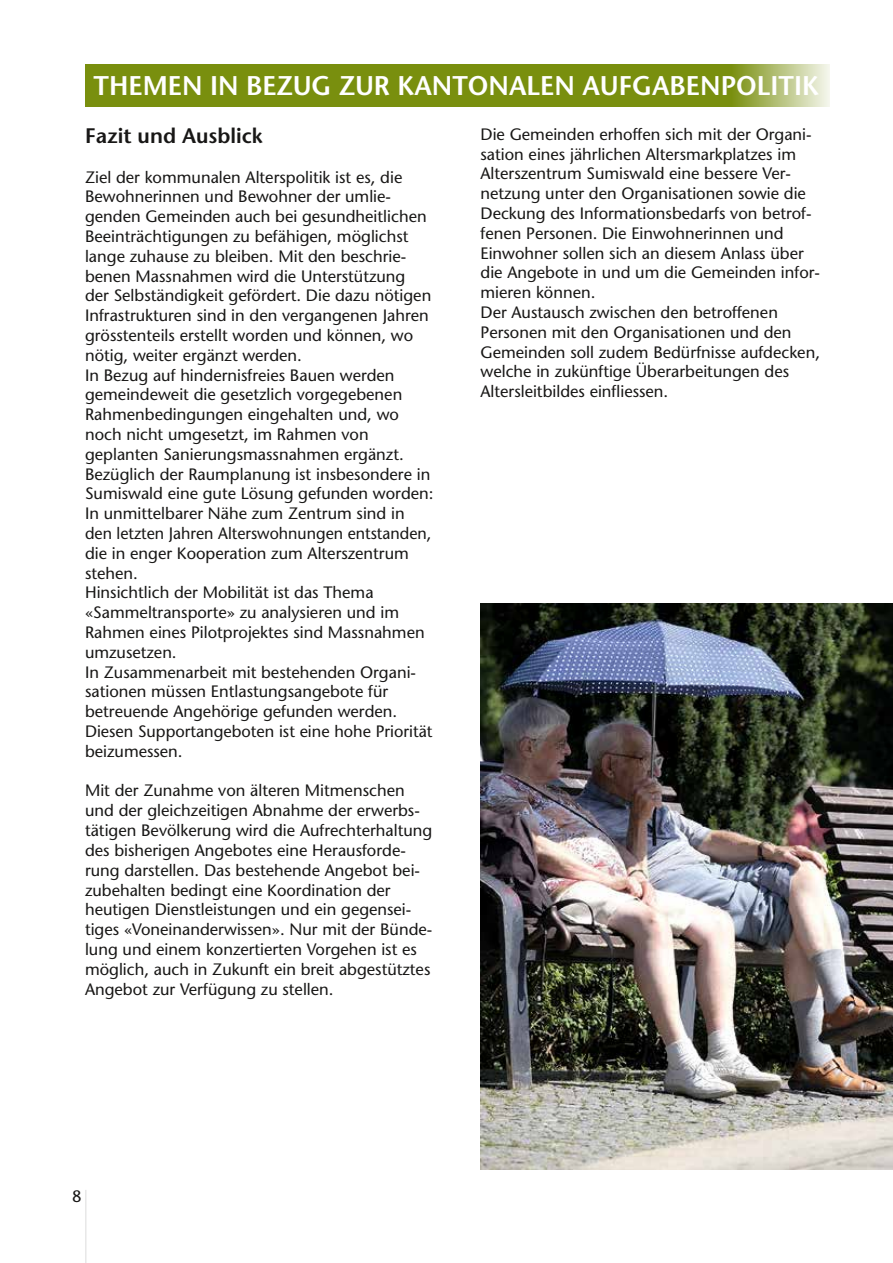
<style>
.page{position:relative;width:893px;height:1263px;background:#fff}
.page>*{position:absolute;margin:0;border:0;box-sizing:border-box;transform-origin:0 0}
.t1{font:600 27px "Stone Sans Std";color:#fff}
.t2{font:600 21px "Stone Sans Std";color:#181716}
.t3{font:500 16.5px/19.8px "Stone Sans Std";color:#181716}
</style>
<div class="page">
<hr style="left:85px;top:1190px;width:2px;height:73px;background:#868786">
<div style="left:85px;top:64px;width:744px;height:42px;background:#798f0e"></div>
<img style="left:480px;top:604px;width:413px;height:565px">
<h1 class="t1" style="left:94px;top:69px;width:727px">THEMEN IN BEZUG ZUR KANTONALEN AUFGABENPOLITIK</h1>
<p class="t2" style="left:85px;top:123px;width:179px">FAZIT UND AUSBLICK</p>
<p class="t3" style="left:85px;top:167px;width:350px">Ziel der kommunalen Alterspolitik ist es, die Bewohnerinnen und Bewohner der umlie&shy;genden Gemeinden auch bei gesundheitlichen Beeinträchtigungen zu befähigen, möglichst lange zuhause zu bleiben. Mit den beschrie&shy;benen Massnahmen wird die Unterstützung<br>der Selbständigkeit gefördert. Die dazu nötigen Infrastrukturen sind in den vergangenen Jahren grösstenteils erstellt worden und können, wo nötig, weiter ergänzt werden.<br>In Bezug auf hindernisfreies Bauen werden gemeindeweit die gesetzlich vorgegebenen Rahmenbedingungen eingehalten und, wo noch nicht umgesetzt, im Rahmen von geplanten Sanierungsmassnahmen ergänzt.<br>Bezüglich der Raumplanung ist insbesondere in Sumiswald eine gute Lösung gefunden worden:<br>In unmittelbarer Nähe zum Zentrum sind in den letzten Jahren Alterswohnungen entstanden, die in enger Kooperation zum Alterszentrum stehen.<br>Hinsichtlich der Mobilität ist das Thema «Sammeltransporte» zu analysieren und im Rahmen eines Pilotprojektes sind Massnahmen umzusetzen.<br>In Zusammenarbeit mit bestehenden Organi&shy;sationen müssen Entlastungsangebote für betreuende Angehörige gefunden werden.<br>Diesen Supportangeboten ist eine hohe Priorität beizumessen.</p>
<p class="t3" style="left:85px;top:781px;width:349px">Mit der Zunahme von älteren Mitmenschen und der gleichzeitigen Abnahme der erwerbs&shy;tätigen Bevölkerung wird die Aufrechterhaltung des bisherigen Angebotes eine Herausforde&shy;rung darstellen. Das bestehende Angebot bei&shy;zubehalten bedingt eine Koordination der heutigen Dienstleistungen und ein gegensei&shy;tiges «Voneinanderwissen». Nur mit der Bünde&shy;lung und einem konzertierten Vorgehen ist es möglich, auch in Zukunft ein breit abgestütztes Angebot zur Verfügung zu stellen.</p>
<p class="t3" style="left:480px;top:124px;width:341px">Die Gemeinden erhoffen sich mit der Organi&shy;sation eines jährlichen Altersmarkplatzes im Alterszentrum Sumiswald eine bessere Ver&shy;netzung unter den Organisationen sowie die Deckung des Informationsbedarfs von betrof&shy;fenen Personen. Die Einwohnerinnen und Einwohner sollen sich an diesem Anlass über die Angebote in und um die Gemeinden infor&shy;mieren können.<br>Der Austausch zwischen den betroffenen Personen mit den Organisationen und den Gemeinden soll zudem Bedürfnisse aufdecken, welche in zukünftige Überarbeitungen des Altersleitbildes einfliessen.</p>
<p class="t3" style="left:72px;top:1186px;width:11px">8</p>
</div>
